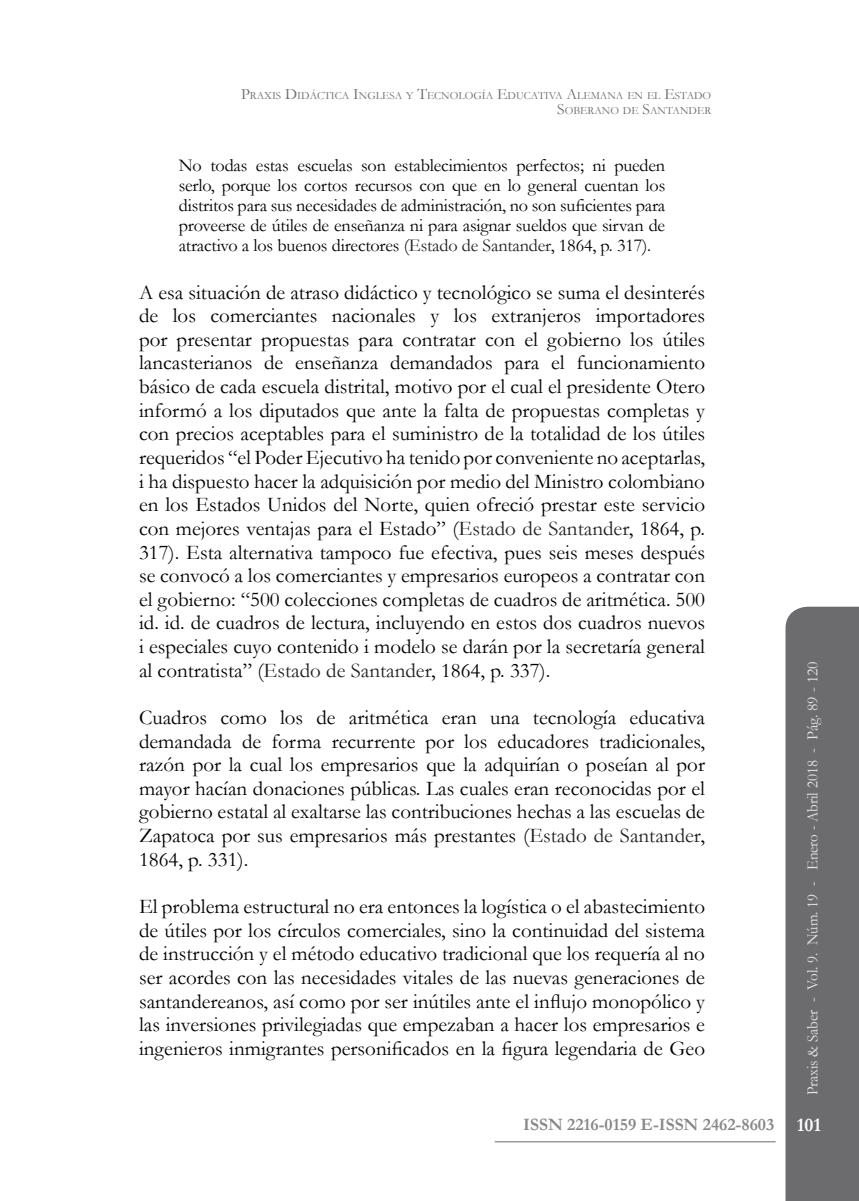
<style>
.page{position:relative;width:859px;height:1201px;background:#fff}
.page>*{position:absolute;margin:0;border:0;box-sizing:border-box;transform-origin:0 0}
.t1{font:21px/23.6px "Garamond";color:#000;text-align:justify}
.t2{font:700 19.25px "Garamond";color:#fff}
.t3{font:18.2px/20.1px "Garamond";letter-spacing:-.01em;color:#000;text-align:justify}
.t4{font:700 17.5px "Garamond";color:#888}
.t5{font:15.75px "Garamond";color:#e6e7e9;scale:.95 1}
.t6{font:11.03px/15.8px "Garamond";color:#6c6c6e;text-align:right}
.s1{font-size:15.75px}
.s2{color:#231f20}
</style>
<div class="page">
<div style="left:785px;top:606px;width:73px;height:594px;background:#6c6c6e"></div>
<hr style="left:494px;top:1141px;width:281px;height:1px;background:#6c6c6e">
<p class="t6" style="left:241px;top:87px;width:471px"><span class="s1">P</span>RAXIS <span class="s1">D</span>IDÁCTICA <span class="s1">I</span>NGLESA Y <span class="s1">T</span>ECNOLOGÍA <span class="s1">E</span>DUCATIVA <span class="s1">A</span>LEMANA EN EL <span class="s1">E</span>STADO<br><span class="s1">S</span>OBERANO DE <span class="s1">S</span>ANTANDER</p>
<p class="t3" style="left:179px;top:154px;width:488px">No todas estas escuelas son establecimientos perfectos; ni pueden serlo, porque los cortos recursos con que en lo general cuentan los distritos para sus necesidades de administración, no son suficientes para proveerse de útiles de enseñanza ni para asignar sueldos que sirvan de atractivo a los buenos directores (<span class="s2">Estado de Santander</span>, 1864, p. 317).</p>
<p class="t1" style="left:139px;top:279px;width:567px">A esa situación de atraso didáctico y tecnológico se suma el desinterés de los comerciantes nacionales y los extranjeros importadores por presentar propuestas para contratar con el gobierno los útiles lancasterianos de enseñanza demandados para el funcionamiento básico de cada escuela distrital, motivo por el cual el presidente Otero informó a los diputados que ante la falta de propuestas completas y con precios aceptables para el suministro de la totalidad de los útiles requeridos “el Poder Ejecutivo ha tenido por conveniente no aceptarlas, i ha dispuesto hacer la adquisición por medio del Ministro colombiano en los Estados Unidos del Norte, quien ofreció prestar este servicio con mejores ventajas para el Estado” (<span class="s2">Estado de Santander</span>, 1864, p.<br>317). Esta alternativa tampoco fue efectiva, pues seis meses después se convocó a los comerciantes y empresarios europeos a contratar con el gobierno: “500 colecciones completas de cuadros de aritmética. 500 id. id. de cuadros de lectura, incluyendo en estos dos cuadros nuevos i especiales cuyo contenido i modelo se darán por la secretaría general al contratista” (<span class="s2">Estado de Santander</span>, 1864, p. 337).</p>
<p class="t1" style="left:139px;top:705px;width:567px">Cuadros como los de aritmética eran una tecnología educativa demandada de forma recurrente por los educadores tradicionales, razón por la cual los empresarios que la adquirían o poseían al por mayor hacían donaciones públicas. Las cuales eran reconocidas por el gobierno estatal al exaltarse las contribuciones hechas a las escuelas de Zapatoca por sus empresarios más prestantes (<span class="s2">Estado de Santander</span>, 1864, p. 331).</p>
<p class="t1" style="left:139px;top:894px;width:567px">El problema estructural no era entonces la logística o el abastecimiento de útiles por los círculos comerciales, sino la continuidad del sistema de instrucción y el método educativo tradicional que los requería al no ser acordes con las necesidades vitales de las nuevas generaciones de santandereanos, así como por ser inútiles ante el influjo monopólico y las inversiones privilegiadas que empezaban a hacer los empresarios e ingenieros inmigrantes personificados en la figura legendaria de Geo</p>
<p class="t4" style="left:523px;top:1112px;width:252px">ISSN 2216-0159 E-ISSN 2462-8603</p>
<p class="t5" style="left:801px;top:1095px;width:458px;rotate:-90deg">Praxis &amp; Saber - Vol. 9. Núm. 19 - Enero - Abril 2018 - Pág. 89 - 120</p>
<p class="t2" style="left:796px;top:1112px;width:26px">101</p>
</div>
